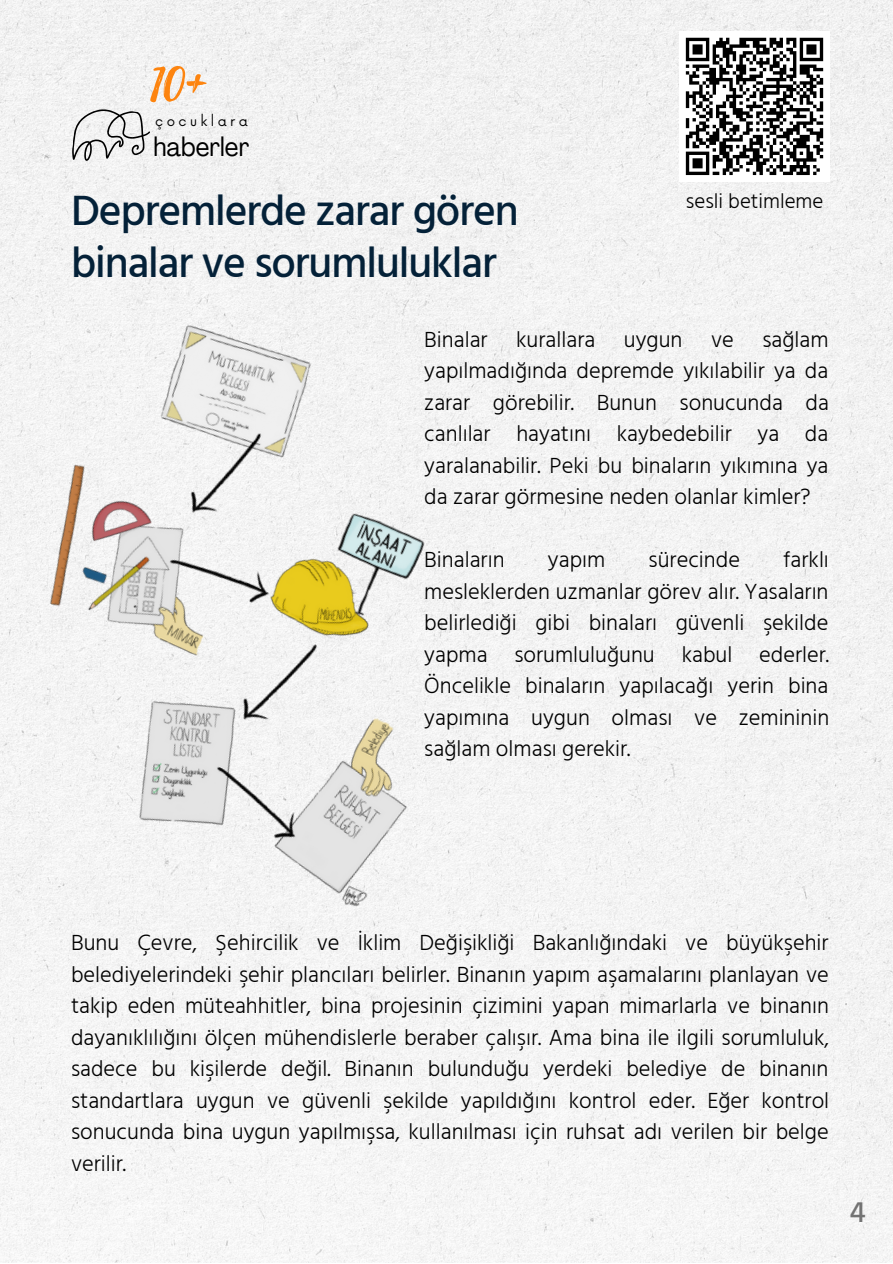
<style>
.page{position:relative;width:893px;height:1264px;background:#fff}
.page>*{position:absolute;margin:0;border:0;box-sizing:border-box;transform-origin:0 0}
.t1{font:55.8px "Playlist Script";color:#fd840f}
.t2{font:500 43.5px/52.8px "Hind";letter-spacing:-.025em;color:#042138}
.t3{font:500 30px "Hind";color:#737373}
.t4{font:condensed 26.55px "Agrandir";color:#000}
.t5{font:300 22.5px/31.5px "Hind";color:#000;text-align:justify}
.t6{font:300 21px "Hind";color:#000}
.t7{font:13.35px "Now";letter-spacing:.265em;color:#000}
</style>
<div class="page">
<div style="left:0;top:0;width:892px;height:1262px;background:#f3f3f3"></div>
<svg style="left:71px;top:106px;width:81px;height:60px"></svg>
<img style="left:0;top:191px;width:685px;height:847px">
<div style="left:679px;top:31px;width:150px;height:151px;background:#fff"></div>
<svg style="left:685px;top:37px;width:139px;height:139px"></svg>
<h1 class="t1" style="left:149px;top:39px;width:59px">10+</h1>
<p class="t7" style="left:155px;top:114px;width:94px">çocuklara</p>
<p class="t4" style="left:154px;top:136px;width:97px">haberler</p>
<h2 class="t2" style="left:71px;top:183px;width:449px">Depremlerde zarar gören binalar ve sorumluluklar</h2>
<p class="t6" style="left:686px;top:188px;width:139px">sesli betimleme</p>
<p class="t5" style="left:424px;top:323px;width:406px;text-indent:338px">sağlam yapılmadığında depremde yıkılabilir ya da zarar görebilir. Bunun sonucunda da canlılar hayatını kaybedebilir ya da yaralanabilir. Peki bu binaların yıkımına ya da zarar görmesine neden olanlar kimler?</p>
<p class="t5" style="left:424px;top:323px;width:65px">Binalar</p>
<p class="t5" style="left:516px;top:323px;width:81px">kurallara</p>
<p class="t5" style="left:623px;top:323px;width:60px">uygun</p>
<p class="t5" style="left:711px;top:323px;width:24px">ve</p>
<p class="t5" style="left:424px;top:543px;width:406px;text-indent:359px">farklı mesleklerden uzmanlar görev alır. Yasaların belirlediği gibi binaları güvenli şekilde yapma sorumluluğunu kabul ederler.<br>Öncelikle binaların yapılacağı yerin bina yapımına uygun olması ve zemininin sağlam olması gerekir.</p>
<p class="t5" style="left:424px;top:543px;width:82px">Binaların</p>
<p class="t5" style="left:548px;top:543px;width:59px">yapım</p>
<p class="t5" style="left:648px;top:543px;width:93px">sürecinde</p>
<p class="t5" style="left:71px;top:926px;width:759px">Bunu Çevre, Şehircilik ve İklim Değişikliği Bakanlığındaki ve büyükşehir belediyelerindeki şehir plancıları belirler. Binanın yapım aşamalarını planlayan ve takip eden müteahhitler, bina projesinin çizimini yapan mimarlarla ve binanın dayanıklılığını ölçen mühendislerle beraber çalışır. Ama bina ile ilgili sorumluluk, sadece bu kişilerde değil. Binanın bulunduğu yerdeki belediye de binanın standartlara uygun ve güvenli şekilde yapıldığını kontrol eder. Eğer kontrol sonucunda bina uygun yapılmışsa, kullanılması için ruhsat adı verilen bir belge verilir.</p>
<h3 class="t3" style="left:849px;top:1193px;width:18px">4</h3>
</div>
